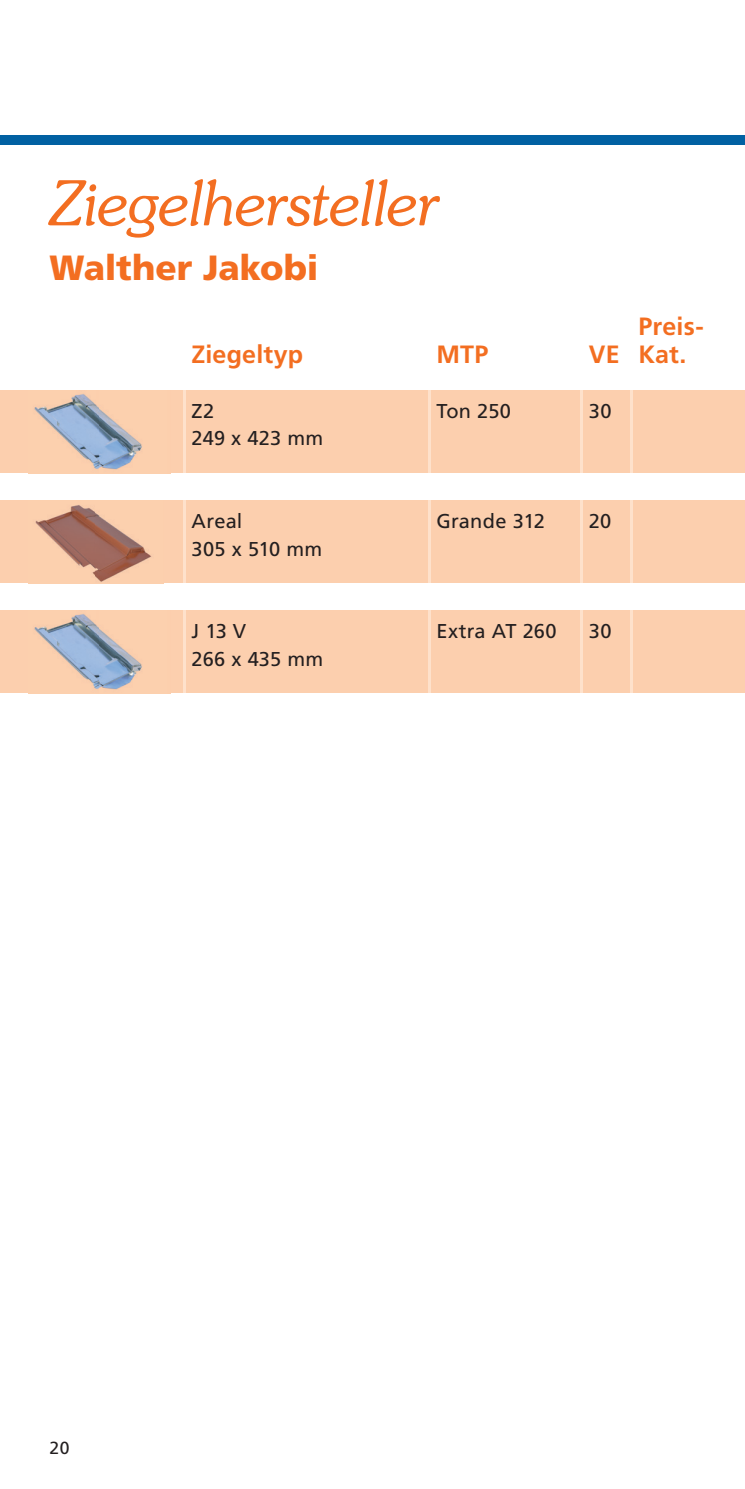
<style>
.page{position:relative;width:745px;height:1489px;background:#fff}
.page>*{position:absolute;margin:0;border:0;box-sizing:border-box;transform-origin:0 0}
.t1{font:italic 300 62.5px "Souvenir IT Cby BT";letter-spacing:-.015em;color:#f36e21}
.t2{font:900 35px "Frutiger";letter-spacing:-.005em;color:#f36e21}
.t3{font:700 25px/27.5px "Frutiger";letter-spacing:.005em;color:#f36e21}
.t4{font:20px/27.5px "Frutiger";letter-spacing:.01em;color:#231f20}
.t5{font:17.5px "Frutiger";color:#231f20}
</style>
<div class="page">
<div style="left:0;top:135px;width:744px;height:10px;background:#0161a2"></div>
<div style="left:0;top:500px;width:744px;height:83px;background:#fccfae"></div>
<div style="left:0;top:610px;width:744px;height:83px;background:#fccfae"></div>
<div style="left:0;top:390px;width:744px;height:83px;background:#fccfae"></div>
<hr style="left:183px;top:500px;width:3px;height:83px;background:#fee1cb">
<hr style="left:183px;top:610px;width:3px;height:83px;background:#fee1cb">
<hr style="left:183px;top:390px;width:3px;height:83px;background:#fee1cb">
<hr style="left:427px;top:500px;width:3px;height:83px;background:#fee1cb">
<hr style="left:427px;top:610px;width:3px;height:83px;background:#fee1cb">
<hr style="left:427px;top:390px;width:3px;height:83px;background:#fee1cb">
<hr style="left:580px;top:500px;width:2px;height:83px;background:#fee1cb">
<hr style="left:580px;top:610px;width:2px;height:83px;background:#fee1cb">
<hr style="left:580px;top:390px;width:2px;height:83px;background:#fee1cb">
<hr style="left:629px;top:500px;width:3px;height:83px;background:#fee1cb">
<hr style="left:629px;top:610px;width:3px;height:83px;background:#fee1cb">
<hr style="left:629px;top:390px;width:3px;height:83px;background:#fee1cb">
<img style="left:34px;top:394px;width:108px;height:76px">
<img style="left:35px;top:505px;width:117px;height:77px">
<img style="left:34px;top:614px;width:108px;height:76px">
<h1 class="t1" style="left:50px;top:165px;width:391px">Ziegelhersteller</h1>
<h2 class="t2" style="left:50px;top:247px;width:270px">Walther Jakobi</h2>
<p class="t3" style="left:191px;top:340px;width:113px">Ziegeltyp</p>
<p class="t3" style="left:436px;top:340px;width:54px">MTP</p>
<p class="t3" style="left:588px;top:340px;width:32px">VE</p>
<p class="t4" style="left:191px;top:397px;width:133px">Z2<br>249 x 423 mm</p>
<p class="t4" style="left:436px;top:397px;width:76px">Ton 250</p>
<p class="t4" style="left:588px;top:397px;width:24px">30</p>
<p class="t3" style="left:638px;top:313px;width:67px">Preis-<br>Kat.</p>
<p class="t4" style="left:191px;top:507px;width:132px">Areal<br>305 x 510 mm</p>
<p class="t4" style="left:436px;top:507px;width:110px">Grande 312</p>
<p class="t4" style="left:588px;top:507px;width:24px">20</p>
<p class="t4" style="left:191px;top:617px;width:133px">J 13 V<br>266 x 435 mm</p>
<p class="t4" style="left:436px;top:617px;width:122px">Extra AT 260</p>
<p class="t4" style="left:588px;top:617px;width:24px">30</p>
<p class="t5" style="left:50px;top:1437px;width:21px">20</p>
</div>
